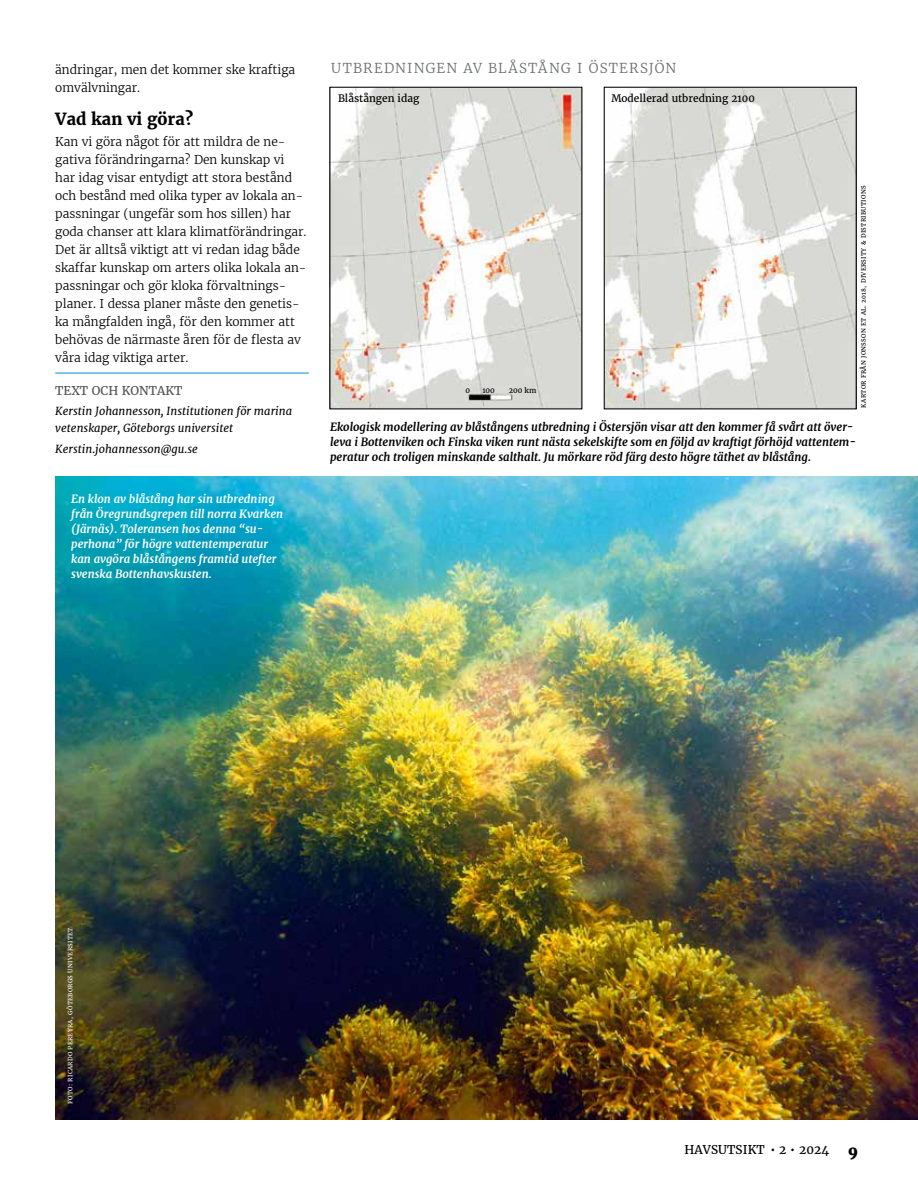
<style>
.page{position:relative;width:918px;height:1188px;background:#fff}
.page>*{position:absolute;margin:0;border:0;box-sizing:border-box;transform-origin:0 0}
.t1{font:700 16.5px "Merriweather";color:#000}
.t2{font:800 15px "Merriweather";color:#000}
.t3{font:300 13.5px "Merriweather";letter-spacing:.08em;color:#6a6c6c}
.t4{font:300 12px/18px "Merriweather";color:#000}
.t5{font:12px "Merriweather";letter-spacing:.01em;color:#000}
.t6{font:12px "Merriweather";color:#535454}
.t7{font:italic 700 11.25px/15px "Merriweather";color:#000}
.t8{font:italic 700 11.25px/15px "Merriweather";color:#fff}
.t9{font:italic 11.25px/16.5px "Merriweather";color:#000}
.t10{font:10.2px "Merriweather";color:#000}
.t11{font:7.2px "Merriweather";color:#000}
.t12{font:6px "Merriweather";letter-spacing:.05em;color:#000}
.t13{font:6px "Merriweather";letter-spacing:.05em;color:#fff}
</style>
<div class="page">
<img style="left:55px;top:476px;width:863px;height:644px">
<hr style="left:55px;top:373px;width:254px;height:1px;background:#008bc7">
<img style="left:332px;top:89px;width:248px;height:318px">
<img style="left:606px;top:89px;width:249px;height:318px">
<div style="left:604px;top:87px;width:253px;height:322px;border:1px solid #000"></div>
<p class="t4" style="left:55px;top:60px;width:241px">ändringar, men det kommer ske kraftiga</p>
<p class="t3" style="left:331px;top:60px;width:347px">UTBREDNINGEN AV BLÅSTÅNG I ÖSTERSJÖN</p>
<p class="t4" style="left:55px;top:78px;width:86px">omvälvningar.</p>
<h1 class="t1" style="left:55px;top:108px;width:139px">Vad kan vi göra?</h1>
<p class="t4" style="left:55px;top:132px;width:253px">Kan vi göra något för att mildra de ne&shy;gativa förändringarna? Den kunskap vi har idag visar entydigt att stora bestånd och bestånd med olika typer av lokala an&shy;passningar (ungefär som hos sillen) har goda chanser att klara klimatförändringar.<br>Det är alltså viktigt att vi redan idag både skaffar kunskap om arters olika lokala an&shy;passningar och gör kloka förvaltnings&shy;planer. I dessa planer måste den genetis&shy;ka mångfalden ingå, för den kommer att behövas de närmaste åren för de flesta av våra idag viktiga arter.</p>
<p class="t6" style="left:55px;top:383px;width:129px">TEXT OCH KONTAKT</p>
<p class="t9" style="left:55px;top:403px;width:238px">Kerstin Johannesson, Institutionen för marina vetenskaper, Göteborgs universitet</p>
<p class="t9" style="left:55px;top:440px;width:144px">Kerstin.johannesson@gu.se</p>
<p class="t10" style="left:338px;top:92px;width:83px">Blåstången idag</p>
<p class="t10" style="left:617px;top:92px;width:145px">Modellerad utbredning 21 0</p>
<p class="t10" style="left:332px;top:92px;width:83px">Blåstången idag</p>
<p class="t10" style="left:611px;top:92px;width:145px">Modellerad utbredning 2100</p>
<p class="t12" style="left:860px;top:408px;width:223px;rotate:-90deg">KARTOR FRÅN JONSSON ET AL. 2018, DIVERSITY &amp; DISTRIBUTIONS</p>
<p class="t11" style="left:460px;top:386px;width:12px">00</p>
<p class="t11" style="left:482px;top:386px;width:14px">100</p>
<p class="t11" style="left:509px;top:386px;width:29px">200 km</p>
<p class="t11" style="left:476px;top:386px;width:14px">100</p>
<p class="t11" style="left:503px;top:386px;width:29px">200 km</p>
<p class="t7" style="left:330px;top:419px;width:527px">Ekologisk modellering av blåstångens utbredning i Östersjön visar att den kommer få svårt att över&shy;leva i Bottenviken och Finska viken runt nästa sekelskifte som en följd av kraftigt förhöjd vattentem&shy;peratur och troligen minskande salthalt. Ju mörkare röd färg desto högre täthet av blåstång.</p>
<p class="t8" style="left:71px;top:492px;width:214px">En klon av blåstång har sin utbredning från Öregrundsgrepen till norra Kvarken (Järnäs). Toleransen hos denna “su&shy;perhona” för högre vattentemperatur kan avgöra blåstångens framtid utefter svenska Bottenhavskusten.</p>
<p class="t13" style="left:67px;top:1104px;width:178px;rotate:-90deg">FOTO: RICARDO PEREYRA, GÖTEBORGS UNIVERSITET</p>
<p class="t5" style="left:684px;top:1143px;width:146px">HAVSUTSIKT • 2 • 2024</p>
<p class="t2" style="left:848px;top:1143px;width:11px">9</p>
</div>
